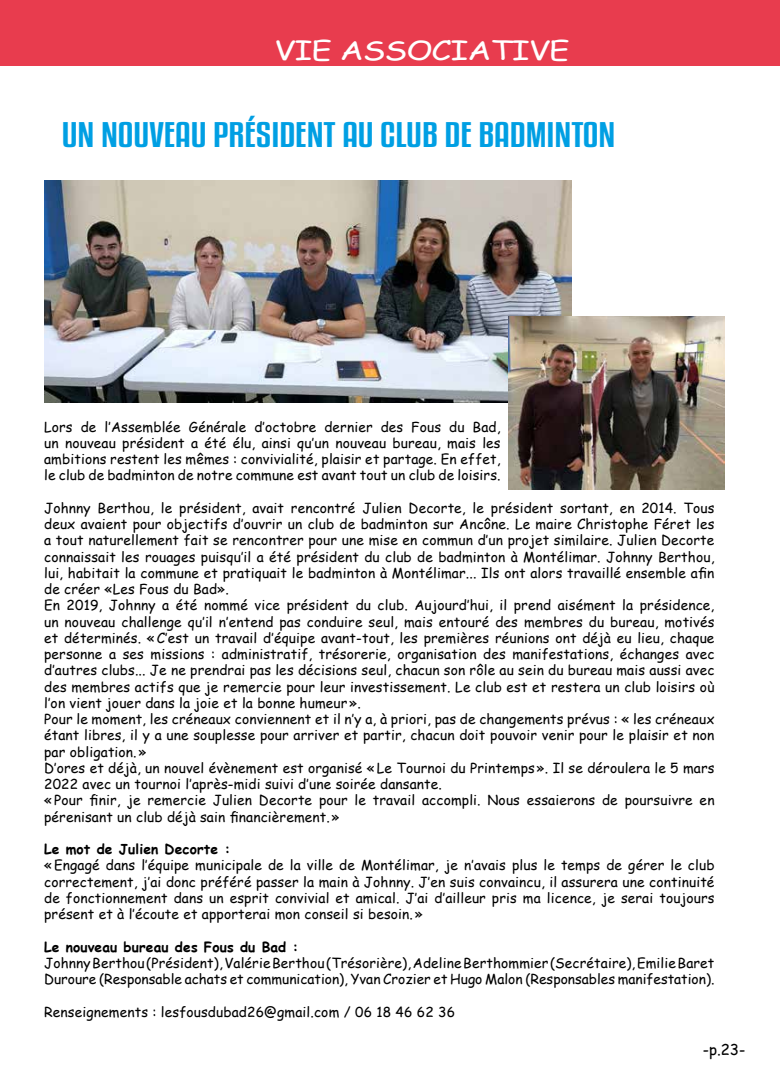
<style>
.page{position:relative;width:780px;height:1088px;background:#fff}
.page>*{position:absolute;margin:0;border:0;box-sizing:border-box;transform-origin:0 0}
.t1{font:31.25px "Kenyan Coffee Rg";color:#009fe3;scale:1.25 1}
.t2{font:26.25px "Comic Sans MS";letter-spacing:-.03em;color:#fff;scale:1.25 1}
.t3{font:15px "Comic Sans MS";color:#000}
.t4{font:13.75px/16.2px "Comic Sans MS";letter-spacing:.01em;color:#000;text-align:justify}
.t5{font:700 13.75px "Comic Sans MS";letter-spacing:.01em;color:#000}
</style>
<div class="page">
<div style="left:0;top:0;width:780px;height:66px;background:#e83c4e"></div>
<img style="left:44px;top:181px;width:527px;height:222px">
<img style="left:508px;top:316px;width:216px;height:173px">
<h2 class="t2" style="left:274px;top:31px;width:238px">VIE ASSOCIATIVE</h2>
<h1 class="t1" style="left:62px;top:113px;width:444px">UN NOUVEAU PRÉSIDENT AU CLUB DE BADMINTON</h1>
<p class="t4" style="left:44px;top:418px;width:458px">Lors de l’Assemblée Générale d’octobre dernier des Fous du Bad, un nouveau président a été élu, ainsi qu’un nouveau bureau, mais les ambitions restent les mêmes : convivialité, plaisir et partage. En effet, le club de badminton de notre commune est avant tout un club de loisirs.</p>
<p class="t4" style="left:44px;top:499px;width:672px;text-align:left">Johnny Berthou, le président, avait rencontré Julien Decorte, le président sortant, en 2014. Tous deux avaient pour objectifs d’ouvrir un club de badminton sur Ancône. Le maire Christophe Féret les a tout naturellement fait se rencontrer pour une mise en commun d’un projet similaire. Julien Decorte connaissait les rouages puisqu’il a été président du club de badminton à Montélimar. Johnny Berthou, lui, habitait la commune et pratiquait le badminton à Montélimar... Ils ont alors travaillé ensemble afin de créer «Les Fous du Bad».<br>En 2019, Johnny a été nommé vice président du club. Aujourd’hui, il prend aisément la présidence, un nouveau challenge qu’il n’entend pas conduire seul, mais entouré des membres du bureau, motivés et déterminés. «C’est un travail d’équipe avant-tout, les premières réunions ont déjà eu lieu, chaque personne a ses missions : administratif, trésorerie, organisation des manifestations, échanges avec d’autres clubs... Je ne prendrai pas les décisions seul, chacun son rôle au sein du bureau mais aussi avec des membres actifs que je remercie pour leur investissement. Le club est et restera un club loisirs où l’on vient jouer dans la joie et la bonne humeur ».<br>Pour le moment, les créneaux conviennent et il n’y a, à priori, pas de changements prévus : « les créneaux étant libres, il y a une souplesse pour arriver et partir, chacun doit pouvoir venir pour le plaisir et non par obligation. »<br>D’ores et déjà, un nouvel évènement est organisé « Le Tournoi du Printemps ». Il se déroulera le 5 mars 2022 avec un tournoi l’après-midi suivi d’une soirée dansante.<br>« Pour finir, je remercie Julien Decorte pour le travail accompli. Nous essaierons de poursuivre en pérenisant un club déjà sain financièrement. »</p>
<p class="t5" style="left:44px;top:839px;width:188px">Le mot de Julien Decorte :</p>
<p class="t4" style="left:44px;top:857px;width:672px">«Engagé dans l’équipe municipale de la ville de Montélimar, je n’avais plus le temps de gérer le club correctement, j’ai donc préféré passer la main à Johnny. J’en suis convaincu, il assurera une continuité de fonctionnement dans un esprit convivial et amical. J’ai d’ailleur pris ma licence, je serai toujours présent et à l’écoute et apporterai mon conseil si besoin.»</p>
<p class="t5" style="left:44px;top:936px;width:256px">Le nouveau bureau des Fous du Bad :</p>
<p class="t4" style="left:44px;top:954px;width:671px">Johnny Berthou (Président), Valérie Berthou (Trésorière), Adeline Berthommier (Secrétaire), Emilie Baret<br>Duroure (Responsable achats et communication), Yvan Crozier et Hugo Malon (Responsables manifestation).</p>
<p class="t4" style="left:44px;top:1003px;width:412px">Renseignements : lesfousdubad26@gmail.com / 06 18 46 62 36</p>
<p class="t3" style="left:702px;top:1038px;width:44px">-p.23-</p>
</div>
